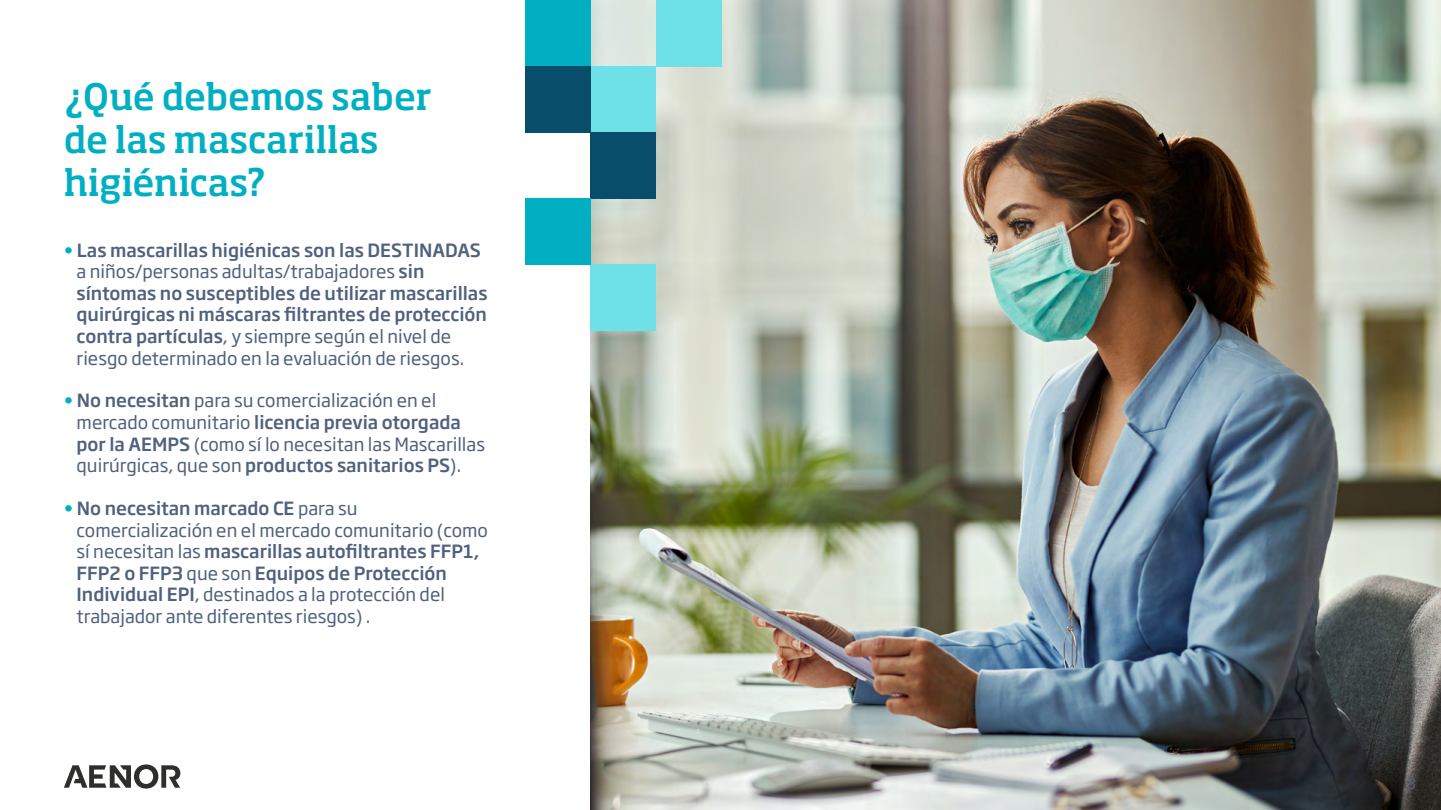
<style>
.page{position:relative;width:1441px;height:810px;background:#fff}
.page>*{position:absolute;margin:0;border:0;box-sizing:border-box;transform-origin:0 0}
.t1{font:500 36px/43.2px "Soho Pro";letter-spacing:-.005em;color:#00b0c2}
.t2{font:18px/21.6px "Soho Gothic Pro";color:#4f617d}
.t3{font:500 18px/21.6px "Soho Gothic Pro";color:#4f617d}
.t4{font:15px "Soho Pro";color:#4f617d}
.s1{font-weight:400;color:#00b0c2}
.s2{font-weight:400}
.s3{color:#00b0c2}
.s4{font-weight:500}
</style>
<div class="page">
<svg style="left:64px;top:764px;width:116px;height:25px"></svg>
<img style="left:590px;top:0;width:850px;height:810px">
<div style="left:590px;top:66px;width:66px;height:66px;background:#6de0e8"></div>
<div style="left:590px;top:132px;width:66px;height:66px;background:#084d69"></div>
<div style="left:590px;top:264px;width:66px;height:67px;background:#6de0e8"></div>
<div style="left:656px;top:0;width:65px;height:66px;background:#6de0e8"></div>
<div style="left:525px;top:0;width:65px;height:66px;background:#00b0c2"></div>
<div style="left:525px;top:66px;width:65px;height:66px;background:#084d69"></div>
<div style="left:525px;top:198px;width:65px;height:66px;background:#00b0c2"></div>
<h1 class="t1" style="left:64px;top:73px;width:370px">¿Qué debemos saber de las mascarillas higiénicas?</h1>
<p class="t3" style="left:77px;top:238px;width:412px;text-indent:-13px"><span class="s1">•</span> Las mascarillas higiénicas son las DESTINADAS <span class="s2">a niños/personas adultas/trabajadores</span> sin síntomas no susceptibles de utilizar mascarillas quirúrgicas ni máscaras filtrantes de protección contra partículas<span class="s2">, y siempre según el nivel de riesgo determinado en la evaluación de riesgos.</span></p>
<p class="t2" style="left:77px;top:389px;width:410px;text-indent:-13px"><span class="s3">•</span> <span class="s4">No necesitan</span> para su comercialización en el mercado comunitario <span class="s4">licencia previa otorgada por la AEMPS</span> (como sí lo necesitan las Mascarillas quirúrgicas, que son <span class="s4">productos sanitarios PS</span>).</p>
<p class="t2" style="left:77px;top:497px;width:413px;text-indent:-13px"><span class="s3">•</span> <span class="s4">No necesitan marcado CE</span> para su comercialización en el mercado comunitario (como sí necesitan las <span class="s4">mascarillas autofiltrantes FFP1, FFP2 o FFP3</span> que son <span class="s4">Equipos de Protección Individual EPI</span>, destinados a la protección del trabajador ante diferentes riesgos) .</p>
<p class="t4" style="left:1406px;top:773px;width:10px">3</p>
</div>
